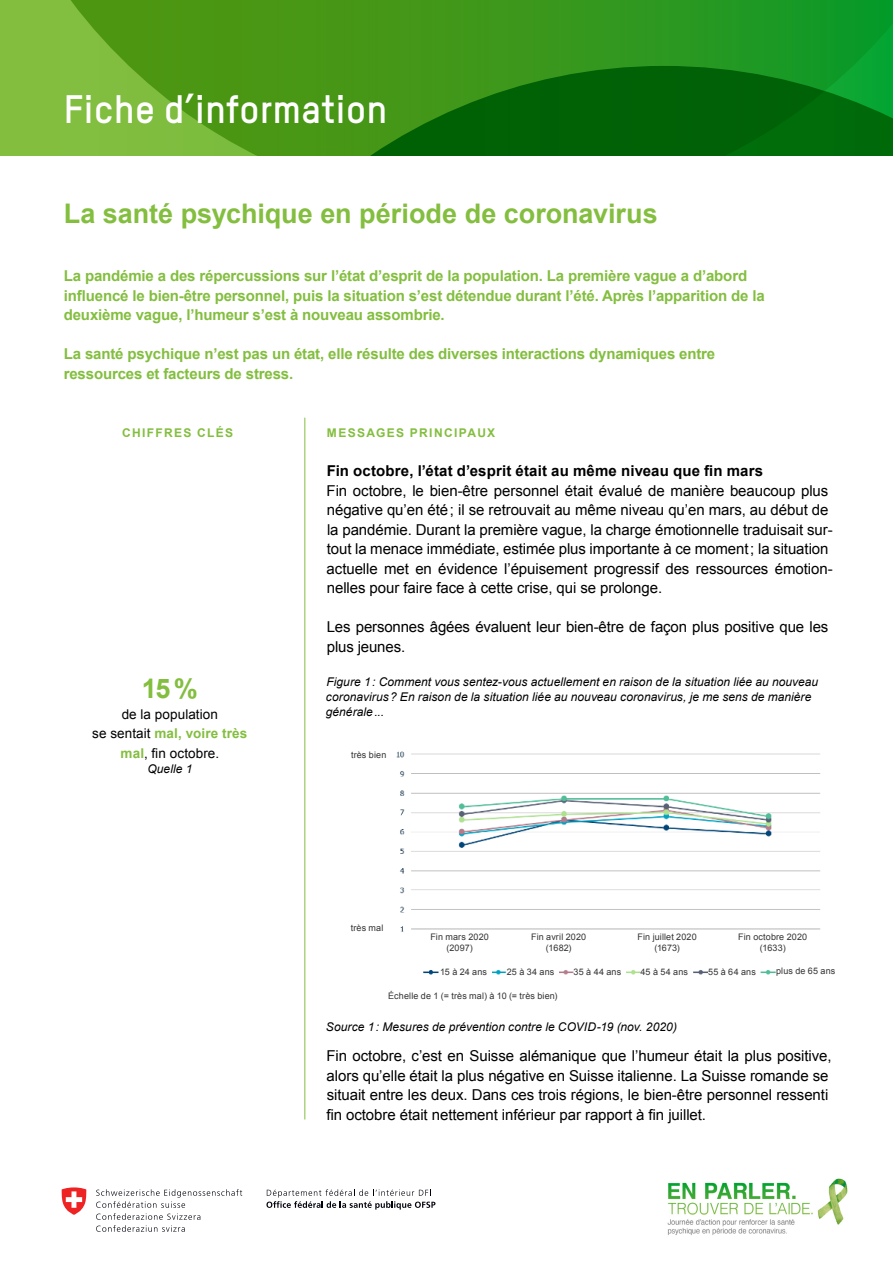
<style>
.page{position:relative;width:893px;height:1263px;background:#fff}
.page>*{position:absolute;margin:0;border:0;box-sizing:border-box;transform-origin:0 0}
.Haupttitel__Faktenbl{font:700 39px "TSTAR";color:#fff}
.Haupttitel{font:700 27px "Arial";color:#83be3f}
.Kennzahl___linke_Spa{font:700 27px "Arial";color:#83be3f}
.Lauftext{font:15px/19.5px "Arial";letter-spacing:-.005em;color:#000}
.Lead{font:700 15px/19.5px "Arial";letter-spacing:-.01em;color:#83be3f}
.Untertitel{font:700 15px "Arial";letter-spacing:.01em;color:#000}
.Kennzahl___linke_Spa-2{font:13.5px/19.5px "Arial";letter-spacing:.01em;color:#000;text-align:center}
.Bildlegende{font:italic 12px/15px "Arial";letter-spacing:.005em;color:#000}
.Rubriktitel_-_Inhalt{font:700 12px "Arial";letter-spacing:.11em;color:#83be3f}
.Rubriktitel___linke{font:700 12px "Arial";letter-spacing:.105em;color:#83be3f}
.Bildlegende-2{font:9px/10.5px "Arial";letter-spacing:.015em;color:#333;text-align:center}
.s1{font-weight:700;color:#83be3f}
</style>
<div class="page">
<svg style="left:0;top:0;width:893px;height:155px;background:#37911b"></svg>
<svg style="left:266px;top:1189px;width:169px;height:20px"></svg>
<svg style="left:96px;top:1189px;width:146px;height:43px"></svg>
<svg style="left:62px;top:1187px;width:25px;height:28px"></svg>
<hr style="left:304px;top:418px;width:1px;height:701px;background:#83be3f">
<img style="left:396px;top:751px;width:425px;height:224px">
<div style="left:426px;top:930px;width:68px;height:24px;background:#fff"></div>
<div style="left:440px;top:960px;width:52px;height:23px;background:#fff"></div>
<div style="left:507px;top:960px;width:52px;height:23px;background:#fff"></div>
<div style="left:574px;top:960px;width:51px;height:23px;background:#fff"></div>
<div style="left:640px;top:960px;width:52px;height:23px;background:#fff"></div>
<div style="left:708px;top:960px;width:52px;height:23px;background:#fff"></div>
<div style="left:776px;top:959px;width:68px;height:24px;background:#fff"></div>
<div style="left:525px;top:930px;width:68px;height:24px;background:#fff"></div>
<div style="left:633px;top:930px;width:68px;height:24px;background:#fff"></div>
<div style="left:732px;top:930px;width:81px;height:24px;background:#fff"></div>
<img style="left:667px;top:1178px;width:181px;height:57px">
<p class="Haupttitel__Faktenbl" style="left:64px;top:85px;width:325px">Fiche d’information</p>
<p class="Haupttitel" style="left:64px;top:195px;width:595px">La santé psychique en période de coronavirus</p>
<p class="Lead" style="left:64px;top:267px;width:702px">La pandémie a des répercussions sur l’état d’esprit de la population. La première vague a d’abord influencé le bien-être personnel, puis la situation s’est détendue durant l’été. Après l’apparition de la deuxième vague, l’humeur s’est à nouveau assombrie.</p>
<p class="Lead" style="left:64px;top:345px;width:653px">La santé psychique n’est pas un état, elle résulte des diverses interactions dynamiques entre ressources et facteurs de stress.</p>
<p class="Rubriktitel___linke" style="left:122px;top:425px;width:112px">CHIFFRES CLÉS</p>
<p class="Kennzahl___linke_Spa" style="left:142px;top:671px;width:58px">15%</p>
<p class="Kennzahl___linke_Spa-2" style="left:122px;top:704px;width:98px">de la population</p>
<p class="Kennzahl___linke_Spa-2" style="left:92px;top:724px;width:157px">se sentait <span class="s1">mal, voire très mal</span>, fin octobre.</p>
<p class="Bildlegende" style="left:147px;top:761px;width:47px">Quelle 1</p>
<p class="Rubriktitel_-_Inhalt" style="left:327px;top:425px;width:170px">MESSAGES PRINCIPAUX</p>
<p class="Untertitel" style="left:327px;top:461px;width:438px">Fin octobre, l’état d’esprit était au même niveau que fin mars</p>
<p class="Lauftext" style="left:327px;top:481px;width:508px">Fin octobre, le bien-être personnel était évalué de manière beaucoup plus négative qu’en été; il se retrouvait au même niveau qu’en mars, au début de la pandémie. Durant la première vague, la charge émotionnelle traduisait sur&shy;tout la menace immédiate, estimée plus importante à ce moment; la situation actuelle met en évidence l’épuisement progressif des ressources émotion&shy;nelles pour faire face à cette crise, qui se prolonge.</p>
<p class="Lauftext" style="left:327px;top:617px;width:503px">Les personnes âgées évaluent leur bien-être de façon plus positive que les plus jeunes.</p>
<p class="Bildlegende" style="left:326px;top:675px;width:494px">Figure 1: Comment vous sentez-vous actuellement en raison de la situation liée au nouveau coronavirus? En raison de la situation liée au nouveau coronavirus, je me sens de manière générale...</p>
<p class="Bildlegende-2" style="left:351px;top:749px;width:37px">très bien</p>
<p class="Bildlegende-2" style="left:351px;top:923px;width:34px">très mal</p>
<p class="Bildlegende-2" style="left:430px;top:932px;width:60px">Fin mars 2020</p>
<p class="Bildlegende-2" style="left:446px;top:942px;width:28px">(2097)</p>
<p class="Bildlegende-2" style="left:440px;top:966px;width:48px">15 à 24 ans</p>
<p class="Bildlegende-2" style="left:507px;top:966px;width:49px">25 à 34 ans</p>
<p class="Bildlegende-2" style="left:574px;top:966px;width:49px">35 à 44 ans</p>
<p class="Bildlegende-2" style="left:640px;top:966px;width:49px">45 à 54 ans</p>
<p class="Bildlegende-2" style="left:708px;top:966px;width:49px">55 à 64 ans</p>
<p class="Bildlegende-2" style="left:776px;top:966px;width:61px">plus de 65 ans</p>
<p class="Bildlegende-2" style="left:531px;top:932px;width:57px">Fin avril 2020 (1682)</p>
<p class="Bildlegende-2" style="left:638px;top:932px;width:61px">Fin juillet 2020 (1673)</p>
<p class="Bildlegende-2" style="left:738px;top:932px;width:70px">Fin octobre 2020 (1633)</p>
<p class="Bildlegende-2" style="left:388px;top:991px;width:171px">Échelle de 1 (= très mal) à 10 (= très bien)</p>
<p class="Bildlegende" style="left:326px;top:1019px;width:353px">Source 1: Mesures de prévention contre le COVID-19 (nov. 2020)</p>
<p class="Lauftext" style="left:326px;top:1046px;width:507px">Fin octobre, c’est en Suisse alémanique que l’humeur était la plus positive, alors qu’elle était la plus négative en Suisse italienne. La Suisse romande se situait entre les deux. Dans ces trois régions, le bien-être personnel ressenti fin octobre était nettement inférieur par rapport à fin juillet.</p>
</div>
